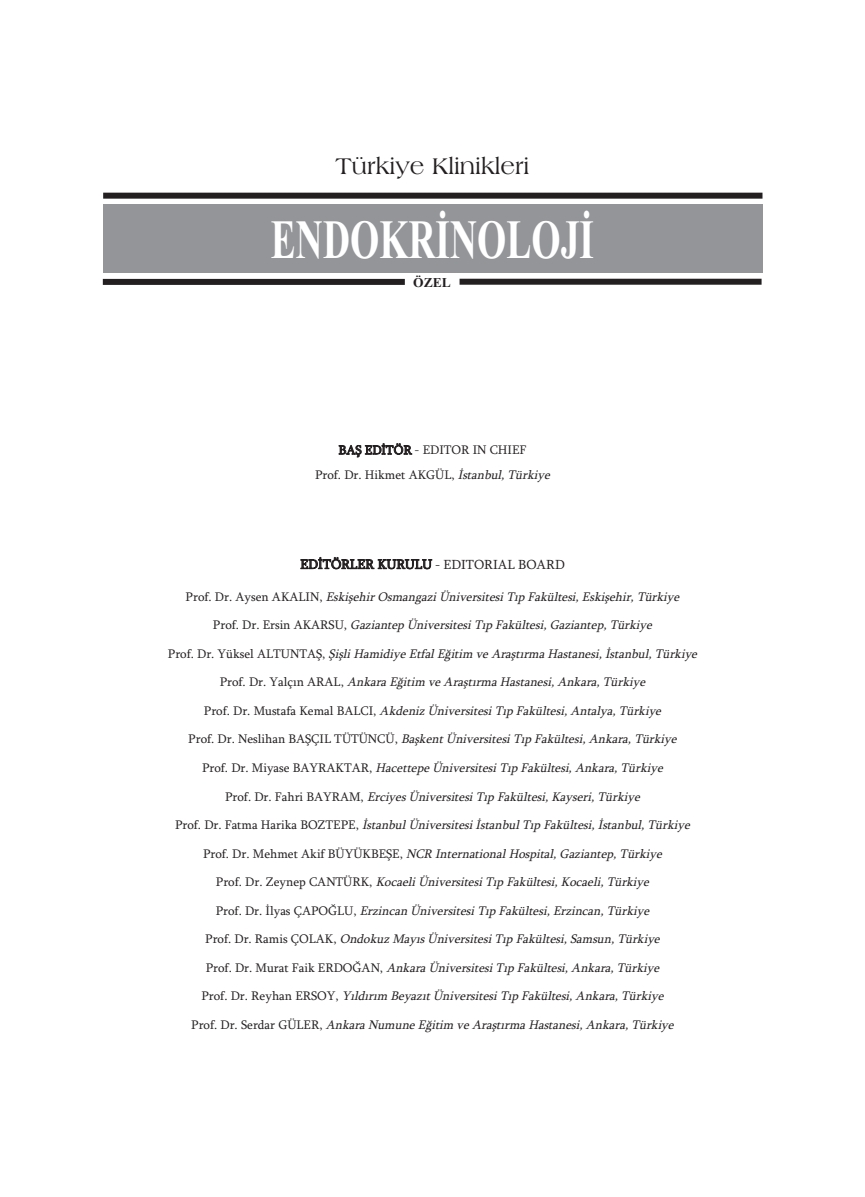
<style>
.page{position:relative;width:865px;height:1197px;background:#fff}
.page>*{position:absolute;margin:0;border:0;box-sizing:border-box;transform-origin:0 0}
.t1{font:700 55.35px "Times New Roman";color:#fff;scale:.68 1}
.t2{font:24px "Americana BT Roman";color:#231f20}
.t3{font:13.5px "Sylfaen";color:#231f20}
.t4{font:700 13.5px "Times New Roman";color:#231f20}
.t5{font:italic 12.75px "Sylfaen";color:#231f20}
.t6{font:12.75px/24.2px "Sylfaen";color:#231f20;text-align:center}
.s1{font-style:italic}
.s2{font-style:normal}
</style>
<div class="page">
<div style="left:103px;top:204px;width:659px;height:68px;background:#939598"></div>
<div style="left:103px;top:193px;width:659px;height:6px;background:#231f20"></div>
<div style="left:103px;top:279px;width:302px;height:6px;background:#231f20"></div>
<div style="left:459px;top:279px;width:302px;height:6px;background:#231f20"></div>
<h2 class="t2" style="left:335px;top:152px;width:195px">Türkiye Klinikleri</h2>
<h1 class="t1" style="left:271px;top:207px;width:476px">ENDOKRİNOLOJİ</h1>
<p class="t4" style="left:413px;top:274px;width:39px">ÖZEL</p>
<p class="t6" style="left:315px;top:438px;width:240px">BAŞ EDİTÖR - EDITOR IN CHIEF<br>Prof. Dr. Hikmet AKGÜL, <span class="s1">İstanbul,Türkiye</span></p>
<p class="t3" style="left:300px;top:556px;width:266px">EDİTÖRLER KURULU - EDITORIAL BOARD</p>
<p class="t5" style="left:186px;top:589px;width:499px"><span class="s2">P r o f . D r . A y s e n A K A L I N ,</span> Eskişehir Osmangazi Üniversitesi Tıp Fakültesi, Eskişehir, Türkiye</p>
<p class="t5" style="left:213px;top:617px;width:444px"><span class="s2">P r o f . D r . E r s i n A K A R S U ,</span> Gaziantep Üniversitesi Tıp Fakültesi, Gaziantep, Türkiye</p>
<p class="t5" style="left:168px;top:646px;width:534px"><span class="s2">P r o f . D r . Y ü k s e l A L T U N T A Ş ,</span> Şişli Hamidiye Etfal Eğitim ve Araştırma Hastanesi, İstanbul, Türkiye</p>
<p class="t5" style="left:220px;top:674px;width:430px"><span class="s2">P r o f . D r . Y a l ç ı n A R A L ,</span> Ankara Eğitim ve Araştırma Hastanesi, Ankara, Türkiye</p>
<p class="t5" style="left:204px;top:703px;width:462px"><span class="s2">P r o f . D r . M u s t a fa K e m a l B A L C I ,</span> Akdeniz Üniversitesi Tıp Fakültesi, Antalya, Türkiye</p>
<p class="t5" style="left:188px;top:731px;width:493px"><span class="s2">P r o f. D r . N e s l i h a n B A Ş Ç I L T Ü T Ü N C Ü ,</span> Başkent Üniversitesi Tıp Fakültesi, Ankara, Türkiye</p>
<p class="t5" style="left:202px;top:760px;width:466px"><span class="s2">P r o f . D r . M i y a s e B A Y R A K T A R ,</span> Hacettepe Üniversitesi Tıp Fakültesi, Ankara, Türkiye</p>
<p class="t5" style="left:225px;top:788px;width:420px"><span class="s2">P r o f . D r . F a h r i B A Y R A M ,</span> Erciyes Üniversitesi Tıp Fakültesi, Kayseri, Türkiye</p>
<p class="t5" style="left:175px;top:817px;width:520px"><span class="s2">P r o f . D r . F a t m a H a r i k a B O Z T E P E ,</span> İstanbul Üniversitesi İstanbul Tıp Fakültesi, İstanbul, Türkiye</p>
<p class="t5" style="left:203px;top:845px;width:464px"><span class="s2">P r o f. D r . M e h m e t A k i f B Ü Y Ü K B E Ş E ,</span> NCR International Hospital, Gaziantep, Türkiye</p>
<p class="t5" style="left:216px;top:874px;width:438px"><span class="s2">P r o f . D r . Z e y n e p C A N T Ü R K ,</span> Kocaeli Üniversitesi Tıp Fakültesi, Kocaeli, Türkiye</p>
<p class="t5" style="left:216px;top:902px;width:438px"><span class="s2">P r o f . D r . İ l y a s Ç A P O Ğ L U ,</span> Erzincan Üniversitesi Tıp Fakültesi, Erzincan, Türkiye</p>
<p class="t5" style="left:205px;top:931px;width:459px"><span class="s2">P r o f . D r . R a m i s Ç O L A K ,</span> Ondokuz Mayıs Üniversitesi Tıp Fakültesi, Samsun, Türkiye</p>
<p class="t5" style="left:206px;top:959px;width:458px"><span class="s2">P r o f . D r . M u r a t F a i k E R D O Ğ A N ,</span> Ankara Üniversitesi Tıp Fakültesi, Ankara, Türkiye</p>
<p class="t5" style="left:201px;top:988px;width:467px"><span class="s2">P r o f . D r . R e y h a n E R S O Y ,</span> Yıldırım Beyazıt Üniversitesi Tıp Fakültesi, Ankara, Türkiye</p>
<p class="t5" style="left:191px;top:1016px;width:487px"><span class="s2">P r o f . D r . S e r d a r G Ü L E R ,</span> Ankara Numune Eğitim ve Araştırma Hastanesi, Ankara, Türkiye</p>
</div>
